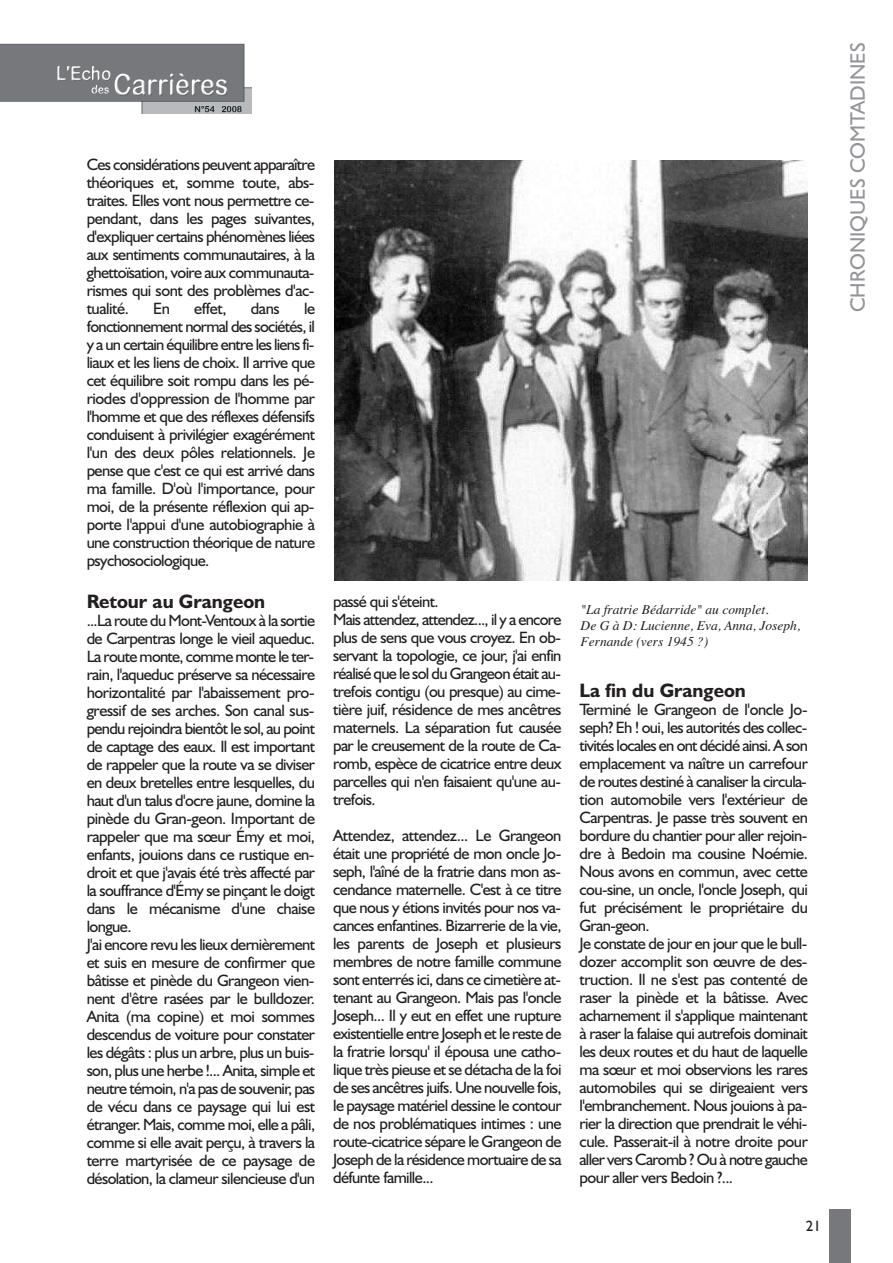
<style>
.page{position:relative;width:893px;height:1263px;background:#fff}
.page>*{position:absolute;margin:0;border:0;box-sizing:border-box;transform-origin:0 0}
.t1{font:21px "Humanist 521 BT";color:#939598}
.t2{font:700 19.5px "Humanist 521 BT";color:#231f20}
.t3{font:16.5px/18px "Humanist 521 BT";letter-spacing:-.035em;color:#231f20;text-align:justify}
.t4{font:15px "Humanist 521 BT";color:#231f20}
.t5{font:italic 13.5px/16.2px "Times";color:#231f20}
</style>
<div class="page">
<img style="left:0;top:43px;width:251px;height:70px">
<img style="left:335px;top:161px;width:472px;height:420px">
<p class="t3" style="left:87px;top:158px;width:230px">Ces considérations peuvent apparaître théoriques et, somme toute, abs&shy;traites. Elles vont nous permettre ce&shy;pendant, dans les pages suivantes, d'expliquer certains phénomènes liées aux sentiments communautaires, à la ghettoïsation, voire aux communauta&shy;rismes qui sont des problèmes d'ac&shy;tualité.</p>
<p class="t3" style="left:153px;top:302px;width:18px">En</p>
<p class="t3" style="left:194px;top:302px;width:34px">effet,</p>
<p class="t3" style="left:251px;top:302px;width:30px">dans</p>
<p class="t3" style="left:87px;top:302px;width:230px;text-indent:217px">le fonctionnement normal des sociétés, il y a un certain équilibre entre les liens fi&shy;liaux et les liens de choix. Il arrive que cet équilibre soit rompu dans les pé&shy;riodes d'oppression de l'homme par l'homme et que des réflexes défensifs conduisent à privilégier exagérément l'un des deux pôles relationnels. Je pense que c'est ce qui est arrivé dans ma famille. D'où l'importance, pour moi, de la présente réflexion qui ap&shy;porte l'appui d'une autobiographie à une construction théorique de nature psychosociologique.</p>
<p class="t2" style="left:87px;top:595px;width:180px">Retour au Grangeon</p>
<p class="t3" style="left:87px;top:614px;width:230px;text-align:left">...La route du Mont-Ventoux à la sortie de Carpentras longe le vieil aqueduc.<br>La route monte, comme monte le ter&shy;rain, l'aqueduc préserve sa nécessaire horizontalité par l'abaissement pro&shy;gressif de ses arches. Son canal sus&shy;pendu rejoindra bientôt le sol, au point de captage des eaux. Il est important de rappeler que la route va se diviser en deux bretelles entre lesquelles, du haut d'un talus d'ocre jaune, domine la pinède du Gran-geon. Important de rappeler que ma sœur Émy et moi, enfants, jouions dans ce rustique en&shy;droit et que j'avais été très affecté par la souffrance d'Émy se pinçant le doigt dans le mécanisme d'une chaise longue.<br>J'ai encore revu les lieux dernièrement et suis en mesure de confirmer que bâtisse et pinède du Grangeon vien&shy;nent d'être rasées par le bulldozer.<br>Anita (ma copine) et moi sommes descendus de voiture pour constater les dégâts : plus un arbre, plus un buis&shy;son, plus une herbe !... Anita, simple et neutre témoin, n'a pas de souvenir, pas de vécu dans ce paysage qui lui est étranger. Mais, comme moi, elle a pâli, comme si elle avait perçu, à travers la terre martyrisée de ce paysage de désolation, la clameur silencieuse d'un</p>
<p class="t3" style="left:333px;top:594px;width:230px;text-align:left">passé qui s'éteint.<br>Mais attendez, attendez..., il y a encore plus de sens que vous croyez. En ob&shy;servant la topologie, ce jour, j'ai enfin réalisé que le sol du Grangeon était au&shy;trefois contigu (ou presque) au cime&shy;tière juif, résidence de mes ancêtres maternels. La séparation fut causée par le creusement de la route de Ca&shy;romb, espèce de cicatrice entre deux parcelles qui n'en faisaient qu'une au&shy;trefois.</p>
<p class="t3" style="left:333px;top:828px;width:230px">Attendez, attendez... Le Grangeon était une propriété de mon oncle Jo&shy;seph, l'aîné de la fratrie dans mon as&shy;cendance maternelle. C'est à ce titre que nous y étions invités pour nos va&shy;cances enfantines. Bizarrerie de la vie, les parents de Joseph et plusieurs membres de notre famille commune sont enterrés ici, dans ce cimetière at&shy;tenant au Grangeon. Mais pas l'oncle Joseph... Il y eut en effet une rupture existentielle entre Joseph et le reste de la fratrie lorsqu' il épousa une catho&shy;lique très pieuse et se détacha de la foi de ses ancêtres juifs. Une nouvelle fois, le paysage matériel dessine le contour de nos problématiques intimes : une route-cicatrice sépare le Grangeon de Joseph de la résidence mortuaire de sa défunte famille...</p>
<p class="t5" style="left:581px;top:601px;width:221px">"La fratrie Bédarride" au complet.<br>De G à D: Lucienne, Eva, Anna, Joseph,<br>Fernande (vers 1945 ?)</p>
<p class="t2" style="left:579px;top:683px;width:168px">La fin du Grangeon</p>
<p class="t3" style="left:579px;top:702px;width:230px;text-align:left">Terminé le Grangeon de l'oncle Jo&shy;seph? Eh ! oui, les autorités des collec&shy;tivités locales en ont décidé ainsi. A son emplacement va naître un carrefour de routes destiné à canaliser la circula&shy;tion automobile vers l'extérieur de Carpentras. Je passe très souvent en bordure du chantier pour aller rejoin&shy;dre à Bedoin ma cousine Noémie.<br>Nous avons en commun, avec cette cou-sine, un oncle, l'oncle Joseph, qui fut précisément le propriétaire du Gran-geon.<br>Je constate de jour en jour que le bull&shy;dozer accomplit son œuvre de des&shy;truction. Il ne s'est pas contenté de raser la pinède et la bâtisse. Avec acharnement il s'applique maintenant à raser la falaise qui autrefois dominait les deux routes et du haut de laquelle ma sœur et moi observions les rares automobiles qui se dirigeaient vers l'embranchement. Nous jouions à pa&shy;rier la direction que prendrait le véhi&shy;cule. Passerait-il à notre droite pour aller vers Caromb ? Ou à notre gauche pour aller vers Bedoin ?...</p>
<p class="t4" style="left:806px;top:1220px;width:17px">21</p>
<p class="t1" style="left:850px;top:312px;width:271px;rotate:-90deg">CHRONIQUES COMTADINES</p>
</div>
